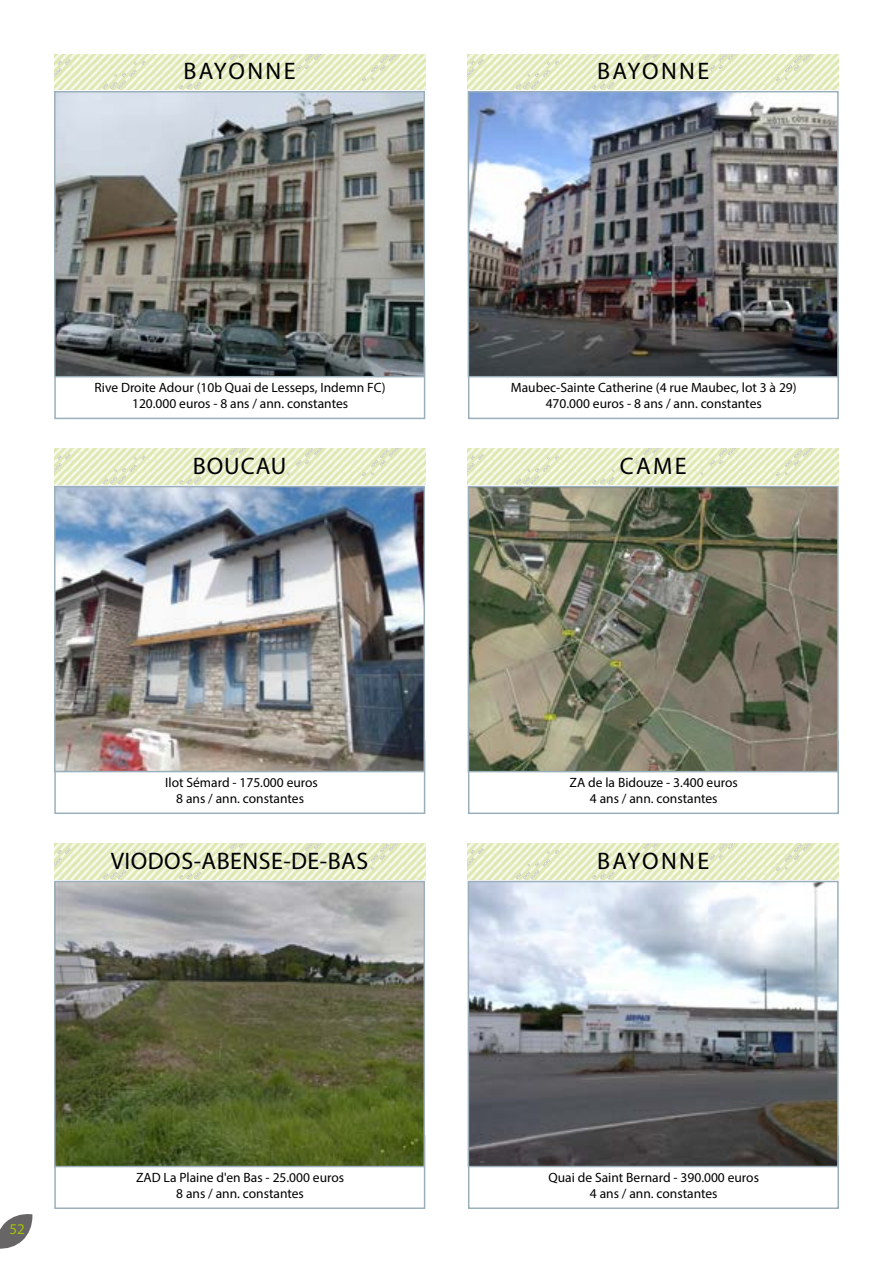
<style>
.page{position:relative;width:893px;height:1263px;background:#fff}
.page>*{position:absolute;margin:0;border:0;box-sizing:border-box;transform-origin:0 0}
.t1{font:24px "Myriad Pro";letter-spacing:.1em;color:#000}
.t2{font:24px "Myriad Pro";letter-spacing:.02em;color:#000}
.t3{font:24px "Myriad Pro";letter-spacing:.04em;color:#000}
.t4{font:15px "Myriad Pro";color:#a4c400}
.t5{font:13.5px/16.2px "Myriad Pro";color:#000;text-align:center}
</style>
<div class="page">
<img style="left:54px;top:54px;width:371px;height:35px">
<img style="left:54px;top:449px;width:371px;height:35px">
<div style="left:54px;top:345px;width:371px;height:74px;background:#fff;border:2px solid #9bafba"></div>
<div style="left:54px;top:740px;width:371px;height:74px;background:#fff;border:2px solid #9bafba"></div>
<img style="left:57px;top:94px;width:365px;height:280px">
<div style="left:54px;top:91px;width:371px;height:286px;border:2px solid #9bafba"></div>
<img style="left:57px;top:489px;width:365px;height:280px">
<div style="left:54px;top:486px;width:371px;height:286px;border:2px solid #9bafba"></div>
<img style="left:468px;top:54px;width:371px;height:35px">
<div style="left:468px;top:345px;width:371px;height:74px;background:#fff;border:2px solid #9bafba"></div>
<img style="left:471px;top:94px;width:365px;height:280px">
<div style="left:468px;top:91px;width:371px;height:286px;border:2px solid #9bafba"></div>
<img style="left:468px;top:449px;width:371px;height:35px">
<div style="left:468px;top:740px;width:371px;height:74px;background:#fff;border:2px solid #9bafba"></div>
<img style="left:471px;top:489px;width:365px;height:280px">
<div style="left:468px;top:486px;width:371px;height:286px;border:2px solid #9bafba"></div>
<img style="left:468px;top:844px;width:371px;height:35px">
<div style="left:468px;top:1135px;width:371px;height:74px;background:#fff;border:2px solid #9bafba"></div>
<img style="left:471px;top:884px;width:365px;height:280px">
<div style="left:468px;top:881px;width:371px;height:286px;border:2px solid #9bafba"></div>
<img style="left:54px;top:844px;width:371px;height:35px">
<div style="left:54px;top:1135px;width:371px;height:74px;background:#fff;border:2px solid #9bafba"></div>
<img style="left:57px;top:884px;width:365px;height:280px">
<div style="left:54px;top:881px;width:371px;height:286px;border:2px solid #9bafba"></div>
<svg style="left:0;top:1214px;width:32px;height:35px"></svg>
<h1 class="t1" style="left:183px;top:56px;width:114px">BAYONNE</h1>
<p class="t5" style="left:94px;top:379px;width:293px">Rive Droite Adour (10b Quai de Lesseps, Indemn FC)<br>120.000 euros - 8 ans / ann. constantes</p>
<h1 class="t3" style="left:193px;top:451px;width:95px">BOUCAU</h1>
<p class="t5" style="left:165px;top:774px;width:154px">Ilot Sémard - 175.000 euros<br>8 ans / ann. constantes</p>
<h1 class="t2" style="left:111px;top:846px;width:259px">VIODOS-ABENSE-DE-BAS</h1>
<p class="t4" style="left:9px;top:1219px;width:17px">52</p>
<p class="t5" style="left:136px;top:1169px;width:210px">ZAD La Plaine d'en Bas - 25.000 euros<br>8 ans / ann. constantes</p>
<h1 class="t1" style="left:597px;top:56px;width:114px">BAYONNE</h1>
<p class="t5" style="left:511px;top:379px;width:287px">Maubec-Sainte Catherine (4 rue Maubec, lot 3 à 29)<br>470.000 euros - 8 ans / ann. constantes</p>
<h1 class="t3" style="left:620px;top:451px;width:68px">CAME</h1>
<p class="t5" style="left:570px;top:774px;width:170px">ZA de la Bidouze - 3.400 euros<br>4 ans / ann. constantes</p>
<h1 class="t1" style="left:597px;top:846px;width:114px">BAYONNE</h1>
<p class="t5" style="left:548px;top:1169px;width:212px">Quai de Saint Bernard - 390.000 euros<br>4 ans / ann. constantes</p>
</div>
